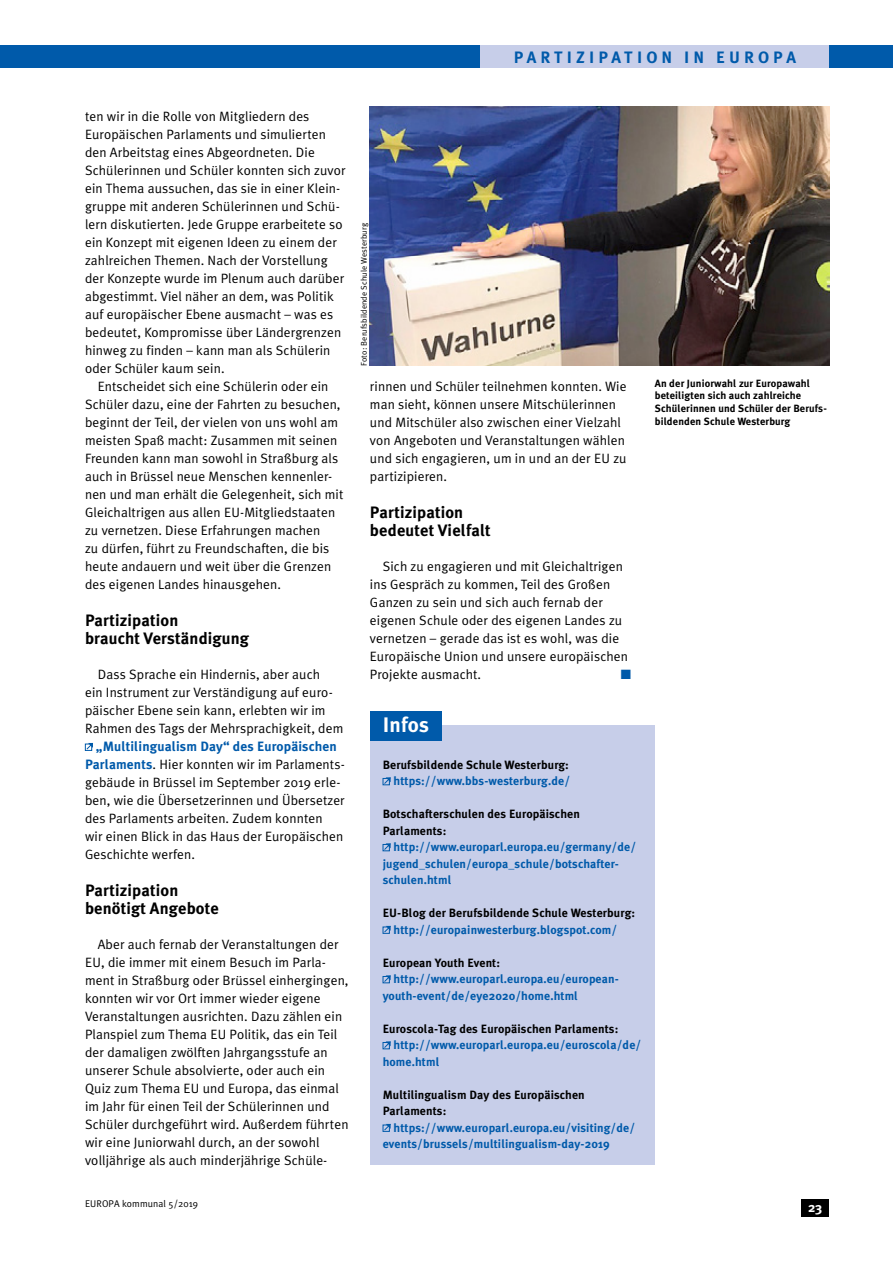
<style>
.page{position:relative;width:893px;height:1263px;background:#fff}
.page>*{position:absolute;margin:0;border:0;box-sizing:border-box;transform-origin:0 0}
.t1{font:700 21px "Meta Plus";letter-spacing:.01em;color:#fff}
.t2{font:700 16.5px/18px "Meta Plus";letter-spacing:.01em;color:#000}
.t3{font:700 16.5px "Meta Plus";letter-spacing:.25em;color:#005aaa}
.t4{font:13.5px/18px "Meta Plus Normal";letter-spacing:.01em;color:#000}
.t5{font:700 13.5px "Meta Plus";letter-spacing:.01em;color:#005aaa}
.t6{font:700 13.5px "Meta Plus";color:#fff}
.t7{font:13.5px "Zapf Dingbats ITC";color:#005aaa}
.t8{font:700 12px/16.5px "Meta Plus";letter-spacing:.01em;color:#005aaa}
.t9{font:700 12px/16.5px "Meta Plus";letter-spacing:.01em;color:#000}
.t10{font:700 10.5px/12.8px "Meta Plus";letter-spacing:.01em;color:#000}
.t11{font:9.75px "Meta Plus Normal";letter-spacing:.01em;color:#000}
.t12{font:8.25px "Meta Plus Normal";letter-spacing:.01em;color:#000}
.s1{font-family:"Meta Plus";font-weight:700;color:#005aaa}
</style>
<div class="page">
<div style="left:0;top:46px;width:893px;height:22px;background:#005aaa"></div>
<div style="left:480px;top:46px;width:349px;height:22px;background:#c7cee9"></div>
<div style="left:85px;top:744px;width:7px;height:7px;border:1px solid #005aaa"></div>
<svg style="left:86px;top:742px;width:7px;height:8px"></svg>
<img style="left:370px;top:106px;width:459px;height:260px">
<div style="left:370px;top:726px;width:285px;height:439px;background:#c7cee9"></div>
<div style="left:383px;top:778px;width:7px;height:7px;border:1px solid #005aaa"></div>
<svg style="left:384px;top:777px;width:7px;height:7px"></svg>
<div style="left:383px;top:844px;width:7px;height:7px;border:1px solid #005aaa"></div>
<svg style="left:384px;top:843px;width:7px;height:7px"></svg>
<div style="left:383px;top:927px;width:7px;height:7px;border:1px solid #005aaa"></div>
<svg style="left:384px;top:925px;width:7px;height:8px"></svg>
<div style="left:383px;top:976px;width:7px;height:7px;border:1px solid #005aaa"></div>
<svg style="left:384px;top:975px;width:7px;height:7px"></svg>
<div style="left:383px;top:1042px;width:7px;height:7px;border:1px solid #005aaa"></div>
<svg style="left:384px;top:1041px;width:7px;height:7px"></svg>
<div style="left:383px;top:1125px;width:7px;height:7px;border:1px solid #005aaa"></div>
<svg style="left:384px;top:1123px;width:7px;height:8px"></svg>
<div style="left:370px;top:711px;width:72px;height:30px;background:#005aaa"></div>
<div style="left:801px;top:1199px;width:28px;height:17px;background:#000"></div>
<p class="t3" style="left:514px;top:48px;width:284px">PARTIZIPATION IN EUROPA</p>
<p class="t4" style="left:85px;top:107px;width:262px">ten wir in die Rolle von Mitgliedern des Europäischen Parlaments und simulierten den Arbeitstag eines Abgeordneten. Die Schülerinnen und Schüler konnten sich zuvor ein Thema aussuchen, das sie in einer Klein&shy;gruppe mit anderen Schülerinnen und Schü&shy;lern diskutierten. Jede Gruppe erarbeitete so ein Konzept mit eigenen Ideen zu einem der zahlreichen Themen. Nach der Vorstellung der Konzepte wurde im Plenum auch darüber abgestimmt. Viel näher an dem, was Politik auf europäischer Ebene ausmacht – was es bedeutet, Kompromisse über Ländergrenzen hinweg zu finden – kann man als Schülerin oder Schüler kaum sein.</p>
<p class="t4" style="left:85px;top:377px;width:260px;text-indent:13px">Entscheidet sich eine Schülerin oder ein Schüler dazu, eine der Fahrten zu besuchen, beginnt der Teil, der vielen von uns wohl am meisten Spaß macht: Zusammen mit seinen Freunden kann man sowohl in Straßburg als auch in Brüssel neue Menschen kennenler&shy;nen und man erhält die Gelegenheit, sich mit Gleichaltrigen aus allen EU-Mitgliedstaaten zu vernetzen. Diese Erfahrungen machen<br>zu dürfen, führt zu Freundschaften, die bis heute andauern und weit über die Grenzen des eigenen Landes hinausgehen.</p>
<p class="t2" style="left:85px;top:611px;width:166px">Partizipation<br>braucht Verständigung</p>
<p class="t4" style="left:85px;top:665px;width:260px;text-indent:13px">Dass Sprache ein Hindernis, aber auch<br>ein Instrument zur Verständigung auf euro&shy;päischer Ebene sein kann, erlebten wir im Rahmen des Tags der Mehrsprachigkeit, dem</p>
<p class="t5" style="left:96px;top:738px;width:242px">„Multilingualism Day“ des Europäischen</p>
<p class="t4" style="left:85px;top:755px;width:261px"><span class="s1">Parlaments</span>. Hier konnten wir im Parlaments&shy;gebäude in Brüssel im September 2019 erle&shy;ben, wie die Übersetzerinnen und Übersetzer des Parlaments arbeiten. Zudem konnten<br>wir einen Blick in das Haus der Europäischen Geschichte werfen.</p>
<p class="t2" style="left:85px;top:881px;width:135px">Partizipation benötigt Angebote</p>
<p class="t4" style="left:85px;top:935px;width:265px;text-indent:13px">Aber auch fernab der Veranstaltungen der EU, die immer mit einem Besuch im Parla&shy;ment in Straßburg oder Brüssel einhergingen, konnten wir vor Ort immer wieder eigene Veranstaltungen ausrichten. Dazu zählen ein Planspiel zum Thema EU Politik, das ein Teil der damaligen zwölften Jahrgangsstufe an unserer Schule absolvierte, oder auch ein Quiz zum Thema EU und Europa, das einmal im Jahr für einen Teil der Schülerinnen und Schüler durchgeführt wird. Außerdem führten wir eine Juniorwahl durch, an der sowohl volljährige als auch minderjährige Schüle-</p>
<p class="t11" style="left:85px;top:1198px;width:115px">EUROPA kommunal 5/2019</p>
<p class="t12" style="left:359px;top:366px;width:144px;rotate:-90deg">Foto: Berufsbildende Schule Westerburg</p>
<p class="t4" style="left:370px;top:377px;width:258px">rinnen und Schüler teilnehmen konnten. Wie man sieht, können unsere Mitschülerinnen und Mitschüler also zwischen einer Vielzahl von Angeboten und Veranstaltungen wählen und sich engagieren, um in und an der EU zu partizipieren.</p>
<p class="t2" style="left:370px;top:503px;width:122px">Partizipation bedeutet Vielfalt</p>
<p class="t4" style="left:370px;top:557px;width:259px;text-indent:13px">Sich zu engagieren und mit Gleichaltrigen ins Gespräch zu kommen, Teil des Großen Ganzen zu sein und sich auch fernab der eigenen Schule oder des eigenen Landes zu vernetzen – gerade das ist es wohl, was die Europäische Union und unsere europäischen Projekte ausmacht.</p>
<p class="t7" style="left:621px;top:668px;width:12px">■</p>
<h1 class="t1" style="left:383px;top:713px;width:48px">Infos</h1>
<p class="t9" style="left:383px;top:756px;width:188px">Berufsbildende Schule Westerburg:</p>
<p class="t8" style="left:394px;top:773px;width:178px">https://www.bbs-westerburg.de/</p>
<p class="t9" style="left:383px;top:806px;width:199px">Botschafterschulen des Europäischen<br>Parlaments:</p>
<p class="t8" style="left:383px;top:839px;width:255px;text-indent:11px">http://www.europarl.europa.eu/germany/de/ jugend_schulen/europa_schule/botschafter&shy;schulen.html</p>
<p class="t9" style="left:383px;top:905px;width:254px">EU-Blog der Berufsbildende Schule Westerburg:</p>
<p class="t8" style="left:394px;top:921px;width:225px">http://europainwesterburg.blogspot.com/</p>
<p class="t9" style="left:383px;top:954px;width:119px">European Youth Event:</p>
<p class="t8" style="left:383px;top:971px;width:238px;text-indent:11px">http://www.europarl.europa.eu/european&shy;youth-event/de/eye2020/home.html</p>
<p class="t9" style="left:383px;top:1020px;width:237px">Euroscola-Tag des Europäischen Parlaments:</p>
<p class="t8" style="left:383px;top:1037px;width:260px;text-indent:11px">http://www.europarl.europa.eu/euroscola/de/ home.html</p>
<p class="t9" style="left:383px;top:1086px;width:204px">Multilingualism Day des Europäischen<br>Parlaments:</p>
<p class="t8" style="left:383px;top:1119px;width:254px;text-indent:11px">https://www.europarl.europa.eu/visiting/de/ events/brussels/multilingualism-day-2019</p>
<p class="t10" style="left:655px;top:377px;width:174px">An der Juniorwahl zur Europawahl beteiligten sich auch zahlreiche Schülerinnen und Schüler der Berufs&shy;bildenden Schule Westerburg</p>
<p class="t6" style="left:808px;top:1199px;width:16px">23</p>
</div>
